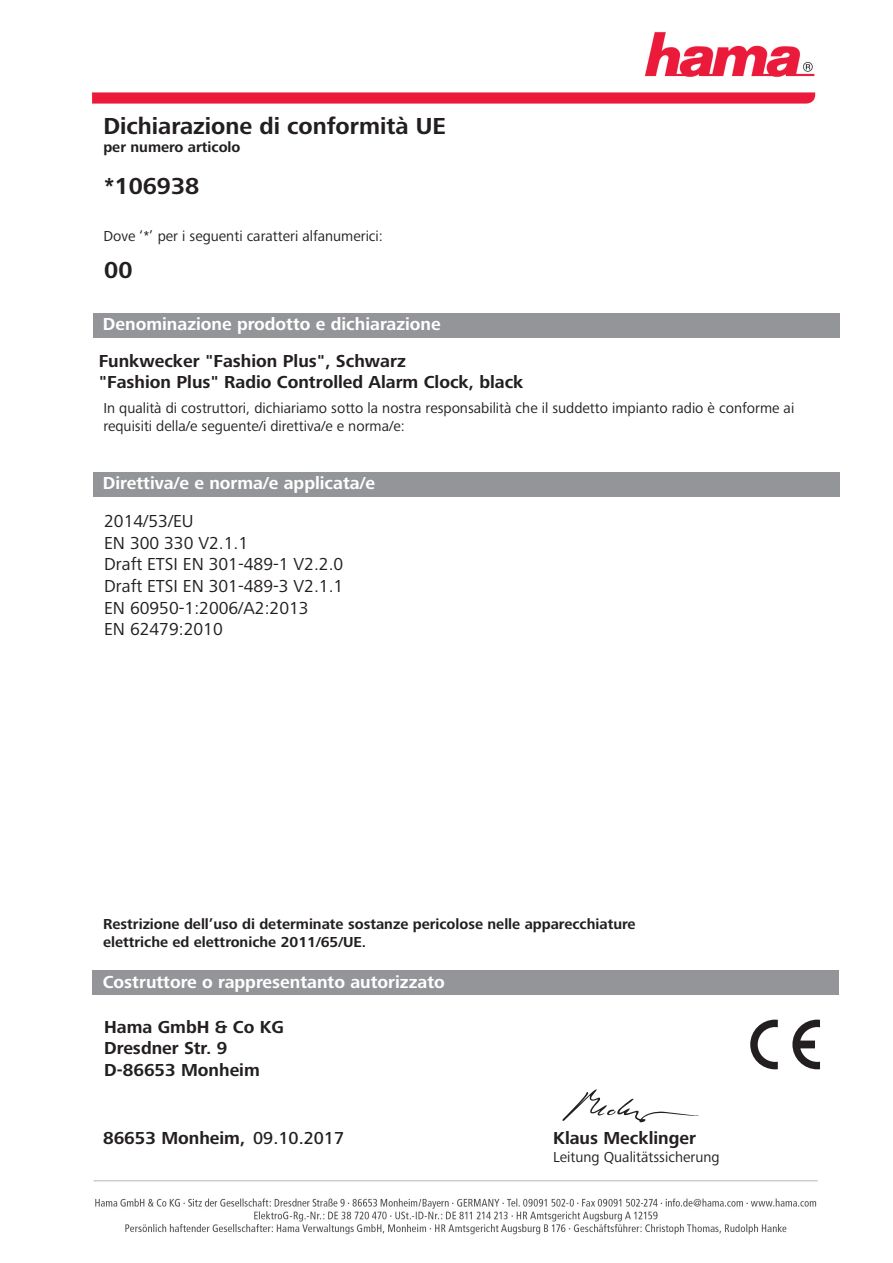
<style>
.page{position:relative;width:893px;height:1263px;background:#fff}
.page>*{position:absolute;margin:0;border:0;box-sizing:border-box;transform-origin:0 0}
.t1{font:700 24px "+RWQINU Frutiger Next LTW1 G";color:#231f20}
.t2{font:700 18px/21.6px "+RWQINU Frutiger Next LTW1 G";color:#231f20}
.t3{font:18px/21.6px "+PASRLL Frutiger Next LTW1 G";color:#231f20}
.t4{font:700 18px "+RWQINU Frutiger Next LTW1 G";color:#fff}
.t5{font:700 16.2px "+OVKMUM Arial";letter-spacing:.01em;color:#000001}
.t6{font:15px/18px "+PASRLL Frutiger Next LTW1 G";color:#231f20}
.t7{font:700 15px/18px "+RWQINU Frutiger Next LTW1 G";color:#231f20}
.s1{font-family:"+UTBPLR Frutiger Next LTW1 G";font-weight:500}
</style>
<div class="page">
<img style="left:92px;top:31px;width:724px;height:72px">
<img style="left:93px;top:1180px;width:725px;height:55px">
<div style="left:93px;top:313px;width:746px;height:25px;background:#939598"></div>
<div style="left:93px;top:472px;width:746px;height:25px;background:#939598"></div>
<div style="left:92px;top:970px;width:747px;height:25px;background:#939598"></div>
<svg style="left:750px;top:1020px;width:70px;height:49px"></svg>
<svg style="left:562px;top:1089px;width:137px;height:34px"></svg>
<h1 class="t1" style="left:103px;top:116px;width:344px">Dichiarazione di conformità UE</h1>
<p class="t7" style="left:103px;top:139px;width:139px">per numero articolo</p>
<h1 class="t1" style="left:104px;top:177px;width:97px">*106938</h1>
<p class="t6" style="left:103px;top:227px;width:281px">Dove ‘*’ per i seguenti caratteri alfanumerici:</p>
<h1 class="t1" style="left:104px;top:260px;width:30px">00</h1>
<p class="t4" style="left:103px;top:317px;width:339px">Denominazione prodotto e dichiarazione</p>
<p class="t2" style="left:99px;top:351px;width:426px">Funkwecker "Fashion Plus", Schwarz<br>"Fashion Plus" Radio Controlled Alarm Clock, black</p>
<p class="t6" style="left:103px;top:399px;width:692px">In qualità di costruttori, dichiariamo sotto la nostra responsabilità che il suddetto impianto radio è conforme ai requisiti della/e seguente/i direttiva/e e norma/e:</p>
<p class="t4" style="left:103px;top:476px;width:273px">Direttiva/e e norma/e applicata/e</p>
<p class="t3" style="left:104px;top:511px;width:240px">2014/53/EU<br>EN 300 330 V2.1.1<br>Draft ETSI EN 301-489-1 V2.2.0<br>Draft ETSI EN 301-489-3 V2.1.1<br>EN 60950-1:2006/A2:2013<br>EN 62479:2010</p>
<p class="t7" style="left:103px;top:916px;width:534px">Restrizione dell’uso di determinate sostanze pericolose nelle apparecchiature elettriche ed elettroniche 2011/65/UE.</p>
<p class="t4" style="left:103px;top:975px;width:343px">Costruttore o rappresentanto autorizzato</p>
<p class="t2" style="left:104px;top:1017px;width:181px">Hama GmbH &amp; Co KG<br>Dresdner Str. 9<br>D-86653 Monheim</p>
<p class="t2" style="left:103px;top:1129px;width:242px">86653 Monheim, <span class="s1">09.10.2017</span></p>
<p class="t2" style="left:553px;top:1129px;width:144px">Klaus Mecklinger</p>
<p class="t6" style="left:553px;top:1148px;width:168px">Leitung Qualitätssicherung</p>
<p class="t5" style="left:586px;top:1154px;width:215px">Leitung Qualitätssicherung</p>
</div>
